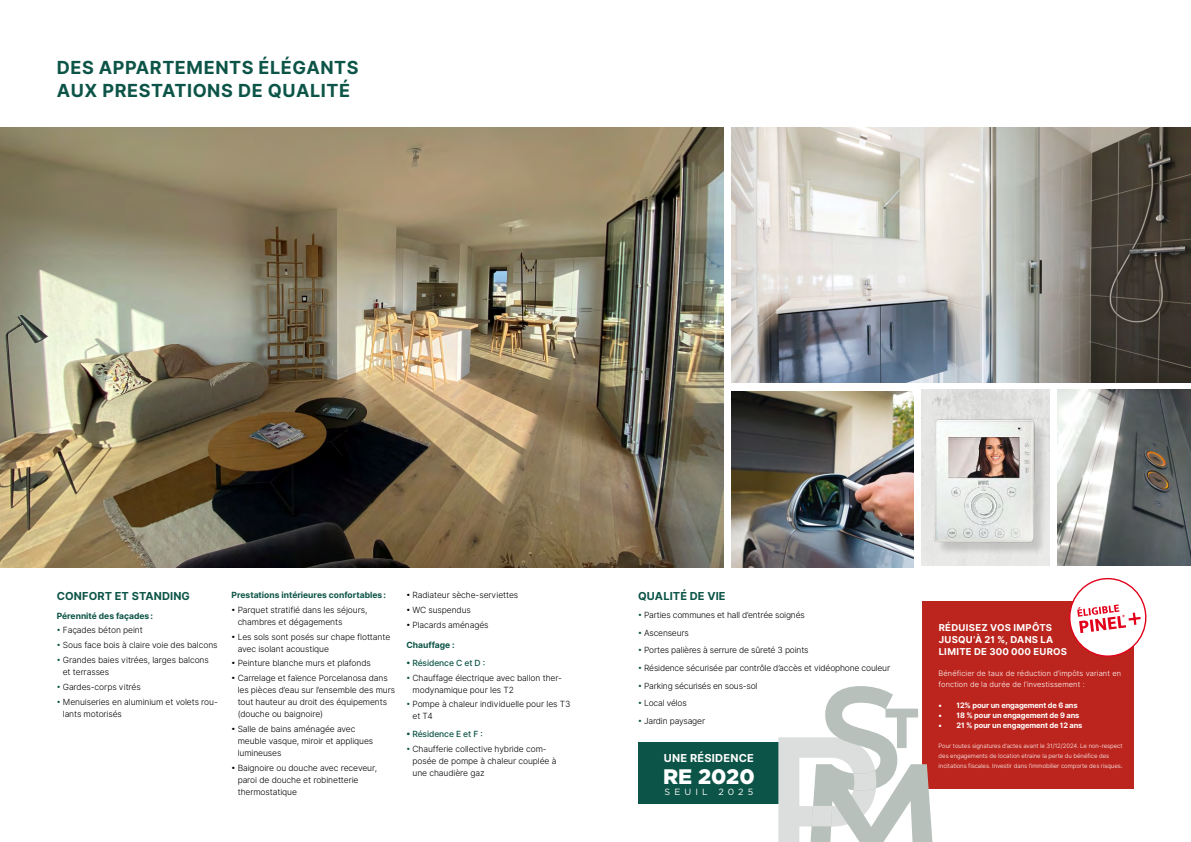
<style>
.page{position:relative;width:1191px;height:842px;background:#fff}
.page>*{position:absolute;margin:0;border:0;box-sizing:border-box;transform-origin:0 0}
.t1{font:900 21px "Gotham";color:#fff}
.t2{font:700 18px/23px "Inter";letter-spacing:.03em;color:#0c5447}
.t3{font:700 11px "Inter";letter-spacing:.01em;color:#0c5447}
.t4{font:700 11px "Inter";letter-spacing:.02em;color:#fff}
.t5{font:700 9.5px/12px "Inter";letter-spacing:.025em;color:#fff}
.t6{font:9px "Gotham";letter-spacing:.45em;color:#fff}
.t7{font:8.5px/12px "Inter Light BETA";letter-spacing:-.01em;color:#000}
.t8{font:700 8.5px "Inter";color:#0c5447}
.t9{font:500 8.5px "Inter";letter-spacing:-.01em;color:#0c5447}
.t10{font:7.5px/11px "Inter Light BETA";letter-spacing:.01em;color:#fff}
.t11{font:700 7.5px "Inter";letter-spacing:-.02em;color:#fff}
.t12{font:6px/10px "Inter Light BETA";letter-spacing:-.01em;color:#fff}
.s1{color:#0c5447}
.s2{font-size:7.5px}
</style>
<div class="page">
<div style="left:922px;top:601px;width:211px;height:188px;background:#bc251d"></div>
<img style="left:731px;top:391px;width:182px;height:176px">
<img style="left:1057px;top:390px;width:134px;height:176px">
<img style="left:731px;top:128px;width:460px;height:255px">
<img style="left:0;top:128px;width:723px;height:439px">
<img style="left:921px;top:390px;width:128px;height:176px">
<div style="left:936px;top:421px;width:110px;height:134px;background:#000;opacity:.15"></div>
<img style="left:927px;top:411px;width:113px;height:139px">
<div style="left:638px;top:742px;width:142px;height:62px;background:#0c5447"></div>
<svg style="left:778px;top:686px;width:155px;height:156px"></svg>
<svg style="left:1069px;top:578px;width:78px;height:81px"></svg>
<h2 class="t2" style="left:57px;top:56px;width:303px">DES APPARTEMENTS ÉLÉGANTS<br>AUX PRESTATIONS DE QUALITÉ</h2>
<p class="t3" style="left:57px;top:588px;width:135px">CONFORT ET STANDING</p>
<p class="t8" style="left:57px;top:609px;width:98px">Pérennité des façades:</p>
<p class="t7" style="left:57px;top:624px;width:88px"><span class="s1">•</span> Façades béton peint</p>
<p class="t7" style="left:57px;top:639px;width:162px"><span class="s1">•</span> Sous face bois à claire voie des balcons</p>
<p class="t7" style="left:63px;top:654px;width:147px;text-indent:-6px"><span class="s1">•</span> Grandes baies vitrées, larges balcons et terrasses</p>
<p class="t7" style="left:57px;top:681px;width:86px"><span class="s1">•</span> Gardes-corps vitrés</p>
<p class="t7" style="left:63px;top:696px;width:157px;text-indent:-6px"><span class="s1">•</span> Menuiseries en aluminium et volets rou&shy;lants motorisés</p>
<p class="t8" style="left:231px;top:588px;width:156px">Prestations intérieures confortables:</p>
<p class="t7" style="left:238px;top:604px;width:131px;text-indent:-6px">• Parquet stratifié dans les séjours, chambres et dégagements</p>
<p class="t7" style="left:238px;top:630px;width:154px;text-indent:-6px">• Les sols sont posés sur chape flottante avec isolant acoustique</p>
<p class="t7" style="left:231px;top:657px;width:141px">• Peinture blanche murs et plafonds</p>
<p class="t7" style="left:238px;top:672px;width:159px;text-indent:-6px">• Carrelage et faïence Porcelanosa dans les pièces d’eau sur l’ensemble des murs tout hauteur au droit des équipements (douche ou baignoire)</p>
<p class="t7" style="left:238px;top:723px;width:137px;text-indent:-6px">• Salle de bains aménagée avec meuble vasque, miroir et appliques lumineuses</p>
<p class="t7" style="left:238px;top:762px;width:141px;text-indent:-6px">• Baignoire ou douche avec receveur, paroi de douche et robinetterie thermostatique</p>
<p class="t7" style="left:406px;top:589px;width:113px">• Radiateur sèche-serviettes</p>
<p class="t7" style="left:406px;top:604px;width:66px">• WC suspendus</p>
<p class="t7" style="left:406px;top:619px;width:84px">• Placards aménagés</p>
<p class="t8" style="left:406px;top:639px;width:50px">Chauffage :</p>
<p class="t9" style="left:406px;top:656px;width:80px">• Résidence C et D :</p>
<p class="t7" style="left:412px;top:672px;width:151px;text-indent:-6px"><span class="s1">•</span> Chauffage électrique avec ballon ther&shy;modynamique pour les T2</p>
<p class="t7" style="left:412px;top:698px;width:159px;text-indent:-6px"><span class="s1">•</span> Pompe à chaleur individuelle pour les T3 et T4</p>
<p class="t9" style="left:406px;top:728px;width:78px">• Résidence E et F :</p>
<p class="t7" style="left:412px;top:743px;width:145px;text-indent:-6px"><span class="s1">•</span> Chaufferie collective hybride com&shy;posée de pompe à chaleur couplée à une chaudière gaz</p>
<p class="t3" style="left:638px;top:588px;width:89px">QUALITÉ DE VIE</p>
<p class="t7" style="left:638px;top:609px;width:168px"><span class="s1">•</span> Parties communes et hall d’entrée soignés</p>
<p class="t7" style="left:638px;top:627px;width:52px"><span class="s1">•</span> Ascenseurs</p>
<p class="t7" style="left:638px;top:644px;width:172px"><span class="s1">•</span> Portes palières à serrure de sûreté 3 points</p>
<p class="t7" style="left:638px;top:662px;width:254px"><span class="s1">•</span> Résidence sécurisée par contrôle d’accès et vidéophone couleur</p>
<p class="t7" style="left:638px;top:680px;width:121px"><span class="s1">•</span> Parking sécurisés en sous-sol</p>
<p class="t7" style="left:638px;top:697px;width:50px"><span class="s1">•</span> Local vélos</p>
<p class="t7" style="left:638px;top:715px;width:69px"><span class="s1">•</span> Jardin paysager</p>
<p class="t4" style="left:664px;top:750px;width:92px">UNE RÉSIDENCE</p>
<h1 class="t1" style="left:663px;top:764px;width:93px">RE 2020</h1>
<p class="t6" style="left:664px;top:786px;width:90px">SEUIL 2025</p>
<p class="t5" style="left:938px;top:621px;width:130px">RÉDUISEZ VOS IMPÔTS<br>JUSQU’À 21 %, DANS LA<br>LIMITE DE 300 000 EUROS</p>
<p class="t10" style="left:938px;top:668px;width:184px">Bénéficier de taux de réduction d’impôts variant en fonction de la durée de l’investissement :</p>
<p class="t11" style="left:938px;top:700px;width:141px">• 12% pour un engagement de 6 ans</p>
<p class="t11" style="left:938px;top:710px;width:142px">• 18 % pour un engagement de 9 ans</p>
<p class="t11" style="left:938px;top:720px;width:145px">• 21 % pour un engagement de 12 ans</p>
<p class="t12" style="left:938px;top:741px;width:186px">Pour toutes signatures d’actes avant le 31/12/2024. Le non-respect des engagements de location etraine la perte du bénéfice des incitations fiscales. Investir dans l’immobilier comporte des risques<span class="s2">.</span></p>
</div>
